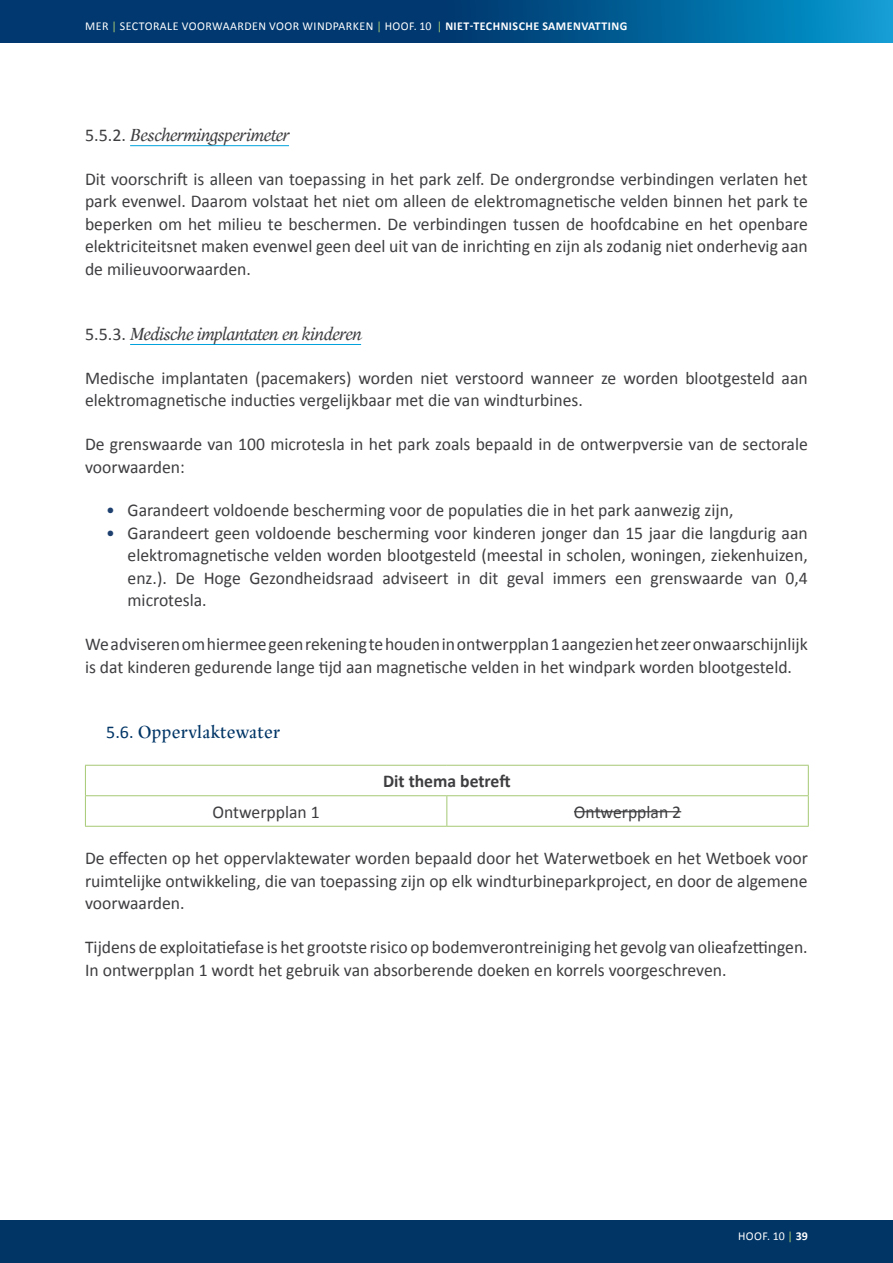
<style>
.page{position:relative;width:893px;height:1263px;background:#fff}
.page>*{position:absolute;margin:0;border:0;box-sizing:border-box;transform-origin:0 0}
.t1{font:18px/22.5px "Calibri";color:#3e3d40}
.t2{font:italic 18px "Aalborg";letter-spacing:.01em;color:#3e3d40}
.t3{font:18px "Aalborg";color:#003566}
.t4{font:700 18px "Calibri";color:#3e3d40}
.t5{font:12px "Calibri";letter-spacing:.04em;color:#fff}
.s1{color:#a6c974}
.s2{font-weight:700}
.s3{font-family:"Calibri";font-style:normal}
.s4{color:#1d406f}
.s5{font-family:"Calibri"}
</style>
<div class="page">
<div style="left:0;top:1220px;width:893px;height:43px;background:#003566"></div>
<svg style="left:0;top:0;width:893px;height:43px;background:#015086"></svg>
<hr style="left:130px;top:145px;width:159px;height:1px;background:#00a3dd">
<hr style="left:130px;top:344px;width:231px;height:1px;background:#00a3dd">
<hr style="left:85px;top:765px;width:362px;height:1px;background:#a6c974">
<svg style="left:85px;top:766px;width:1px;height:29px"></svg>
<hr style="left:447px;top:765px;width:362px;height:1px;background:#a6c974">
<svg style="left:808px;top:766px;width:1px;height:29px"></svg>
<hr style="left:85px;top:795px;width:362px;height:1px;background:#a6c974">
<hr style="left:85px;top:796px;width:1px;height:30px;background:#a6c974">
<hr style="left:447px;top:795px;width:362px;height:1px;background:#a6c974">
<hr style="left:446px;top:796px;width:1px;height:30px;background:#a6c974">
<hr style="left:808px;top:796px;width:1px;height:30px;background:#a6c974">
<hr style="left:85px;top:826px;width:362px;height:1px;background:#a6c974">
<hr style="left:447px;top:826px;width:362px;height:1px;background:#a6c974">
<hr style="left:574px;top:811px;width:107px;height:1px;background:#3e3d40">
<p class="t5" style="left:85px;top:19px;width:543px">MER <span class="s1">|</span> SECTORALE VOORWAARDEN VOOR WINDPARKEN <span class="s1">|</span> HOOF. 10 <span class="s1">|</span> <span class="s2">NIET-TECHNISCHE SAMENVATTING</span></p>
<p class="t2" style="left:85px;top:125px;width:205px"><span class="s3">5.5.2.</span> Beschermingsperimeter</p>
<p class="t1" style="left:85px;top:168px;width:724px;text-align:justify">Dit voorschrift is alleen van toepassing in het park zelf. De ondergrondse verbindingen verlaten het park evenwel. Daarom volstaat het niet om alleen de elektromagnetische velden binnen het park te beperken om het milieu te beschermen. De verbindingen tussen de hoofdcabine en het openbare elektriciteitsnet maken evenwel geen deel uit van de inrichting en zijn als zodanig niet onderhevig aan de milieuvoorwaarden.</p>
<p class="t2" style="left:85px;top:324px;width:278px"><span class="s3">5.5.3.</span> Medische implantaten en kinderen</p>
<p class="t1" style="left:85px;top:367px;width:724px">Medische implantaten (pacemakers) worden niet verstoord wanneer ze worden blootgesteld aan elektromagnetische inducties vergelijkbaar met die van windturbines.</p>
<p class="t1" style="left:85px;top:433px;width:724px">De grenswaarde van 100 microtesla in het park zoals bepaald in de ontwerpversie van de sectorale voorwaarden:</p>
<p class="t1" style="left:106px;top:499px;width:629px"><span class="s4">•</span> Garandeert voldoende bescherming voor de populaties die in het park aanwezig zijn,</p>
<p class="t1" style="left:128px;top:522px;width:682px;text-align:justify;text-indent:-21px"><span class="s4">•</span> Garandeert geen voldoende bescherming voor kinderen jonger dan 15 jaar die langdurig aan elektromagnetische velden worden blootgesteld (meestal in scholen, woningen, ziekenhuizen, enz.). De Hoge Gezondheidsraad adviseert in dit geval immers een grenswaarde van 0,4 microtesla.</p>
<p class="t1" style="left:85px;top:633px;width:724px">We adviseren om hiermee geen rekening te houden in ontwerpplan 1 aangezien het zeer onwaarschijnlijk is dat kinderen gedurende lange tijd aan magnetische velden in het windpark worden blootgesteld.</p>
<p class="t3" style="left:106px;top:722px;width:175px"><span class="s5">5.6.</span> Oppervlaktewater</p>
<p class="t4" style="left:383px;top:770px;width:129px">Dit thema betreft</p>
<p class="t1" style="left:212px;top:800px;width:109px">Ontwerpplan 1</p>
<p class="t1" style="left:574px;top:800px;width:109px">Ontwerpplan 2</p>
<p class="t1" style="left:85px;top:847px;width:724px;text-align:justify">De effecten op het oppervlaktewater worden bepaald door het Waterwetboek en het Wetboek voor ruimtelijke ontwikkeling, die van toepassing zijn op elk windturbineparkproject, en door de algemene voorwaarden.</p>
<p class="t1" style="left:85px;top:936px;width:724px">Tijdens de exploitatiefase is het grootste risico op bodemverontreiniging het gevolg van olieafzettingen.<br>In ontwerpplan 1 wordt het gebruik van absorberende doeken en korrels voorgeschreven.</p>
<p class="t5" style="left:738px;top:1228px;width:71px">HOOF. 10 <span class="s1">|</span> <span class="s2">39</span></p>
</div>
